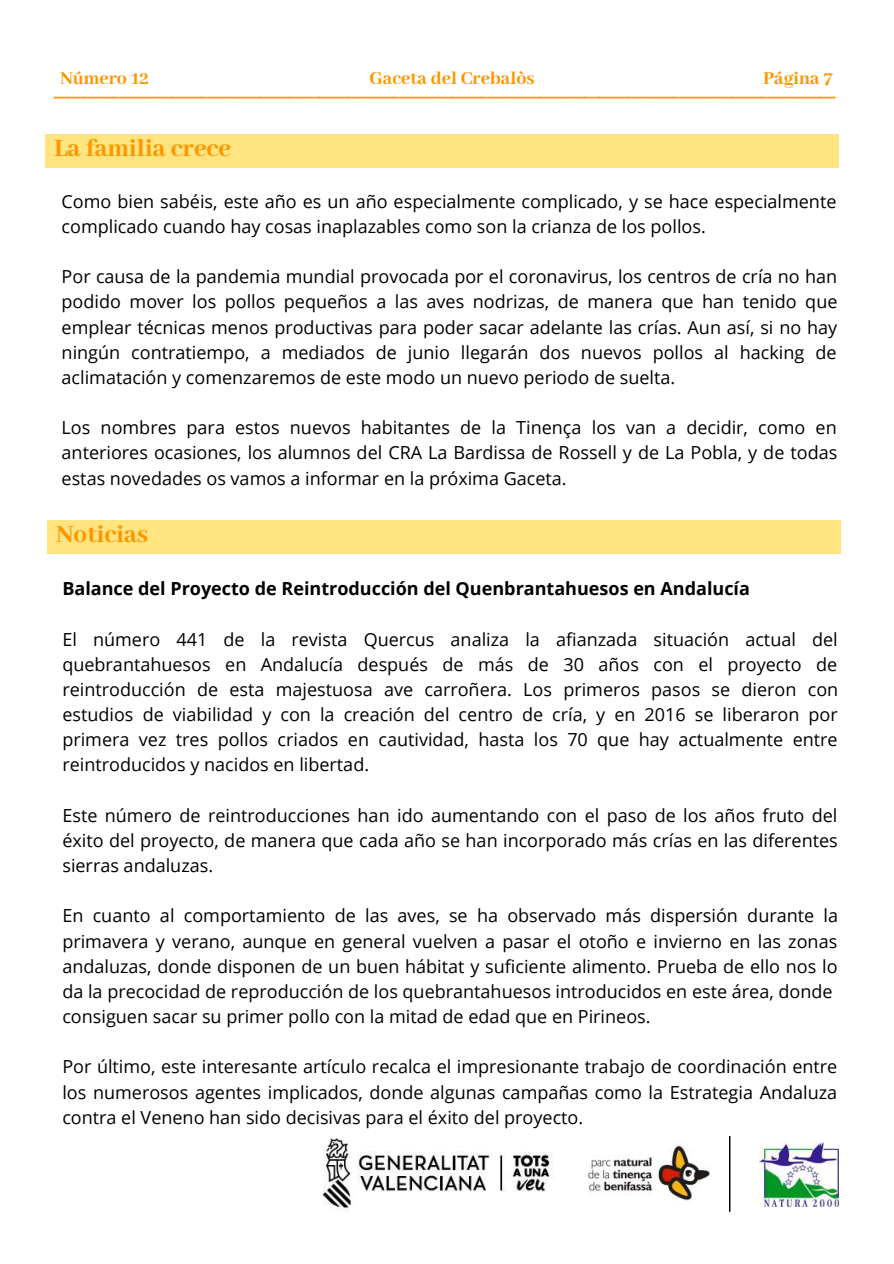
<style>
.page{position:relative;width:894px;height:1264px;background:#fff}
.page>*{position:absolute;margin:0;border:0;box-sizing:border-box;transform-origin:0 0}
.t1{font:800 27px "Abhaya Libre";color:#fc9700}
.t2{font:26.55px "Arimo";color:#fc9700}
.t3{font:800 19.8px "Abhaya Libre";color:#fc9700}
.t4{font:18px/25.2px "Open Sans";color:#000;text-align:justify}
.t5{font:700 18px "Open Sans";color:#000}
</style>
<div class="page">
<img style="left:759px;top:1142px;width:79px;height:64px">
<img style="left:588px;top:1145px;width:122px;height:56px">
<img style="left:322px;top:1138px;width:232px;height:74px">
<svg style="left:729px;top:1136px;width:1px;height:75px"></svg>
<div style="left:45px;top:134px;width:793px;height:34px;background:#ffe480"></div>
<div style="left:47px;top:520px;width:793px;height:34px;background:#ffe480"></div>
<p class="t3" style="left:60px;top:67px;width:90px">Número 12</p>
<p class="t3" style="left:369px;top:67px;width:167px">Gaceta del Crebalòs</p>
<p class="t3" style="left:763px;top:67px;width:71px">Página 7</p>
<h2 class="t2" style="left:54px;top:69px;width:782px">_____________________________________________________</h2>
<h1 class="t1" style="left:54px;top:133px;width:178px">La familia crece</h1>
<p class="t4" style="left:62px;top:188px;width:776px">Como bien sabéis, este año es un año especialmente complicado, y se hace especialmente complicado cuando hay cosas inaplazables como son la crianza de los pollos.</p>
<p class="t4" style="left:62px;top:264px;width:777px">Por causa de la pandemia mundial provocada por el coronavirus, los centros de cría no han podido mover los pollos pequeños a las aves nodrizas, de manera que han tenido que emplear técnicas menos productivas para poder sacar adelante las crías. Aun así, si no hay ningún contratiempo, a mediados de junio llegarán dos nuevos pollos al hacking de aclimatación y comenzaremos de este modo un nuevo periodo de suelta.</p>
<p class="t4" style="left:62px;top:414px;width:777px">Los nombres para estos nuevos habitantes de la Tinença los van a decidir, como en anteriores ocasiones, los alumnos del CRA La Bardissa de Rossell y de La Pobla, y de todas estas novedades os vamos a informar en la próxima Gaceta.</p>
<h1 class="t1" style="left:56px;top:519px;width:94px">Noticias</h1>
<p class="t5" style="left:62px;top:576px;width:689px">Balance del Proyecto de Reintroducción del Quenbrantahuesos en Andalucía</p>
<p class="t4" style="left:62px;top:626px;width:777px">El número 441 de la revista Quercus analiza la afianzada situación actual del quebrantahuesos en Andalucía después de más de 30 años con el proyecto de reintroducción de esta majestuosa ave carroñera. Los primeros pasos se dieron con estudios de viabilidad y con la creación del centro de cría, y en 2016 se liberaron por primera vez tres pollos criados en cautividad, hasta los 70 que hay actualmente entre reintroducidos y nacidos en libertad.</p>
<p class="t4" style="left:62px;top:802px;width:776px">Este número de reintroducciones han ido aumentando con el paso de los años fruto del éxito del proyecto, de manera que cada año se han incorporado más crías en las diferentes sierras andaluzas.</p>
<p class="t4" style="left:62px;top:902px;width:777px;text-align:left">En cuanto al comportamiento de las aves, se ha observado más dispersión durante la primavera y verano, aunque en general vuelven a pasar el otoño e invierno en las zonas andaluzas, donde disponen de un buen hábitat y suficiente alimento. Prueba de ello nos lo da la precocidad de reproducción de los quebrantahuesos introducidos en este área, donde consiguen sacar su primer pollo con la mitad de edad que en Pirineos.</p>
<p class="t4" style="left:62px;top:1053px;width:776px">Por último, este interesante artículo recalca el impresionante trabajo de coordinación entre los numerosos agentes implicados, donde algunas campañas como la Estrategia Andaluza contra el Veneno han sido decisivas para el éxito del proyecto.</p>
</div>
